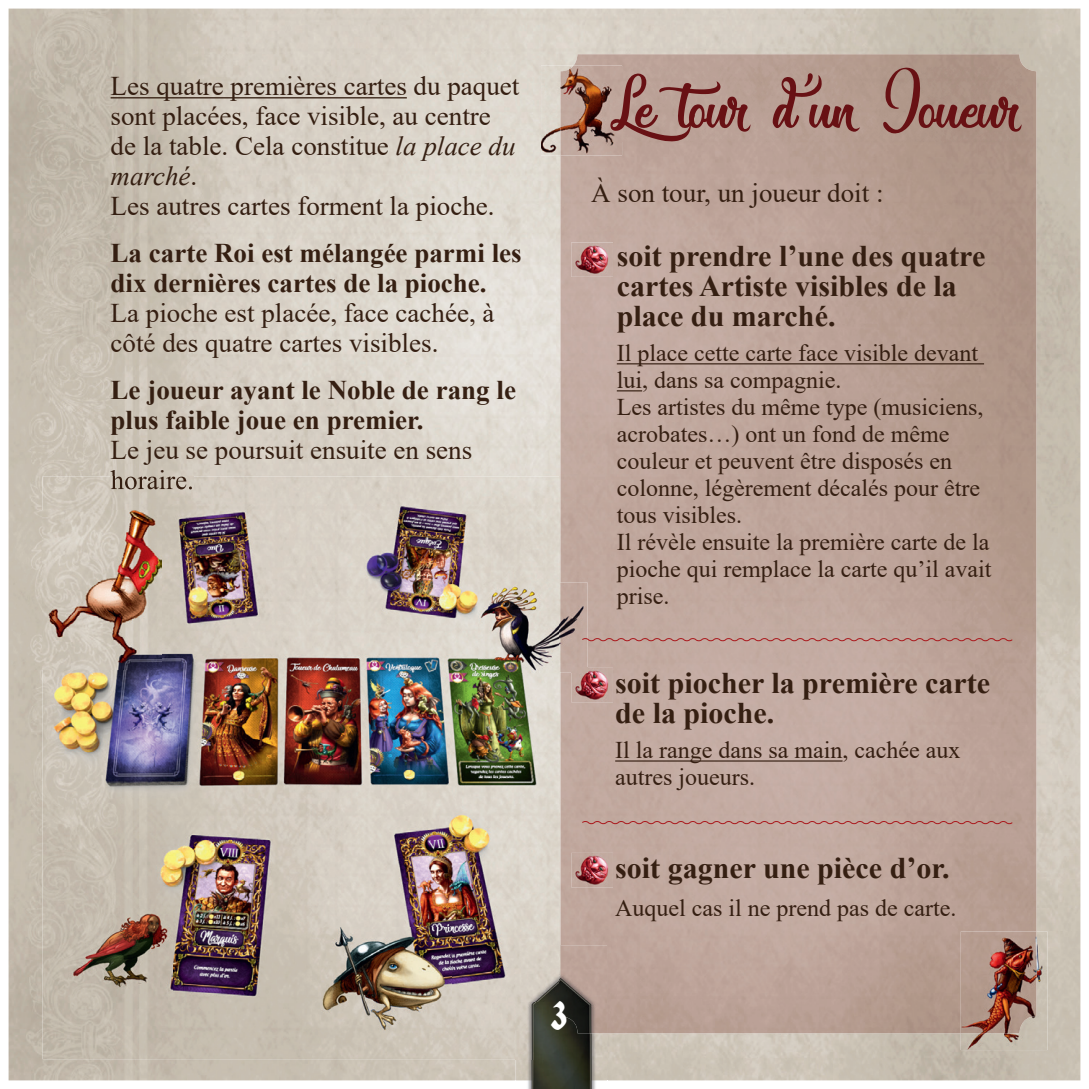
<style>
.page{position:relative;width:1089px;height:1089px;background:#fff}
.page>*{position:absolute;margin:0;border:0;box-sizing:border-box;transform-origin:0 0}
.t1{font:108px "Marguaritas";color:#681114}
.t2{font:700 36px "Albert Text";color:#fff}
.t3{font:700 30px/30px "Times New Roman";color:#351f12}
.t4{font:27px/30px "Times New Roman";color:#351f12}
.t5{font:700 27px/30px "Times New Roman";color:#351f12}
.t6{font:24px/27px "Times New Roman";color:#351f12}
.s1{font-style:italic}
.s2{font-family:"Minion Pro";color:#231f20}
</style>
<div class="page">
<img style="left:9px;top:9px;width:1071px;height:1071px">
<img style="left:560px;top:54px;width:476px;height:979px">
<img style="left:622px;top:68px;width:399px;height:73px">
<hr style="left:617px;top:363px;width:367px;height:1px;background:#351f12">
<svg style="left:617px;top:390px;width:25px;height:1px"></svg>
<hr style="left:615px;top:760px;width:227px;height:1px;background:#351f12">
<hr style="left:111px;top:97px;width:296px;height:1px;background:#351f12">
<img style="left:43px;top:476px;width:516px;height:583px">
<img style="left:111px;top:476px;width:83px;height:13px">
<img style="left:571px;top:242px;width:42px;height:35px">
<svg style="left:593px;top:255px;width:10px;height:11px"></svg>
<img style="left:571px;top:668px;width:42px;height:34px">
<svg style="left:591px;top:682px;width:10px;height:11px"></svg>
<img style="left:571px;top:853px;width:42px;height:34px">
<svg style="left:591px;top:867px;width:10px;height:11px"></svg>
<img style="left:541px;top:65px;width:19px;height:90px">
<img style="left:560px;top:65px;width:62px;height:90px">
<img style="left:610px;top:68px;width:12px;height:73px">
<img style="left:14px;top:510px;width:147px;height:160px">
<img style="left:960px;top:931px;width:87px;height:119px">
<img style="left:960px;top:931px;width:76px;height:102px">
<img style="left:478px;top:582px;width:109px;height:90px">
<img style="left:571px;top:668px;width:16px;height:4px">
<img style="left:69px;top:908px;width:103px;height:85px">
<svg style="left:581px;top:637px;width:432px;height:5px;background:#bb8881"></svg>
<svg style="left:581px;top:820px;width:432px;height:5px;background:#bb8882"></svg>
<img style="left:321px;top:927px;width:131px;height:105px">
<img style="left:515px;top:1012px;width:92px;height:77px">
<img style="left:559px;top:945px;width:1px;height:67px">
<img style="left:560px;top:945px;width:47px;height:88px">
<img style="left:515px;top:945px;width:44px;height:114px">
<p class="t4" style="left:111px;top:70px;width:410px">Les quatre premières cartes du paquet sont placées, face visible, au centre de la table. Cela constitue <span class="s1">la place du marché</span>.<br>Les autres cartes forment la pioche.</p>
<p class="t5" style="left:111px;top:237px;width:412px">La carte Roi est mélangée parmi les dix dernières cartes de la pioche.</p>
<p class="t4" style="left:111px;top:297px;width:385px">La pioche est placée, face cachée, à côté des quatre cartes visibles.</p>
<p class="t5" style="left:111px;top:374px;width:407px">Le joueur ayant le Noble de rang le plus faible joue en premier.</p>
<p class="t4" style="left:111px;top:434px;width:363px">Le jeu se poursuit ensuite en sens</p>
<h1 class="t1" style="left:610px;top:47px;width:411px">Le tour d’un Joueur</h1>
<p class="t4" style="left:591px;top:177px;width:294px">À son tour, un joueur doit :</p>
<p class="t3" style="left:617px;top:240px;width:370px;text-indent:-26px"><span class="s2">•</span> soit prendre l’une des quatre cartes Artiste visibles de la place du marché.</p>
<p class="t6" style="left:617px;top:339px;width:376px">Il place cette carte face visible devant lui, dans sa compagnie.<br>Les artistes du même type (musiciens, acrobates…) ont un fond de même couleur et peuvent être disposés en colonne, légèrement décalés pour être tous visibles.<br>Il révèle ensuite la première carte de la pioche qui remplace la carte qu’il avait prise.</p>
<p class="t3" style="left:615px;top:667px;width:376px;text-indent:-26px"><span class="s2">•</span> soit piocher la première carte de la pioche.</p>
<p class="t6" style="left:615px;top:736px;width:347px">Il la range dans sa main, cachée aux autres joueurs.</p>
<p class="t3" style="left:589px;top:852px;width:361px"><span class="s2">•</span> soit gagner une pièce d’or.</p>
<p class="t6" style="left:615px;top:894px;width:343px">Auquel cas il ne prend pas de carte.</p>
<h2 class="t2" style="left:550px;top:992px;width:18px">3</h2>
</div>
